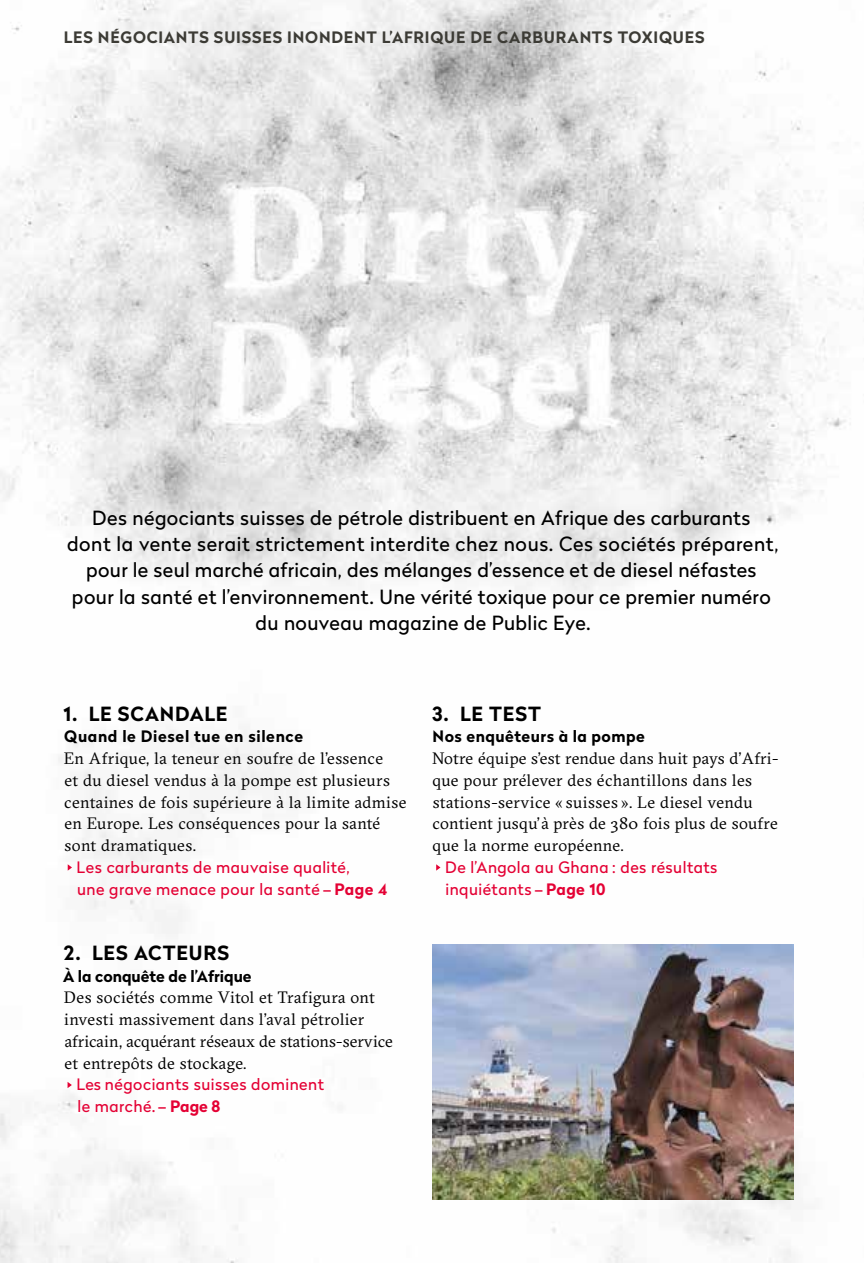
<style>
.page{position:relative;width:864px;height:1263px;background:#fff}
.page>*{position:absolute;margin:0;border:0;box-sizing:border-box;transform-origin:0 0}
.t1{font:19.5px/26.2px "Radikal";letter-spacing:.02em;color:#000;text-align:center}
.t2{font:700 19.5px "Radikal";letter-spacing:.04em;color:#000}
.t3{font:16.5px/21.8px "GT Sectra";letter-spacing:.02em;color:#000}
.t4{font:15.75px/21.8px "Radikal";letter-spacing:.03em;color:#e40134}
.t5{font:700 15.75px "Radikal";letter-spacing:.05em;color:#3c3b35}
.t6{font:700 15.75px "Radikal";letter-spacing:.03em;color:#000}
.t7{font:700 15.75px "Radikal";color:#000}
.s1{font-weight:700}
</style>
<div class="page">
<img style="left:0;top:0;width:861px;height:1263px">
<svg style="left:68px;top:864px;width:4px;height:7px"></svg>
<svg style="left:67px;top:1082px;width:5px;height:6px"></svg>
<svg style="left:436px;top:864px;width:4px;height:7px"></svg>
<img style="left:432px;top:944px;width:361px;height:255px">
<p class="t5" style="left:64px;top:26px;width:642px">LES NÉGOCIANTS SUISSES INONDENT L’AFRIQUE DE CARBURANTS TOXIQUES</p>
<p class="t1" style="left:67px;top:504px;width:713px">Des négociants suisses de pétrole distribuent en Afrique des carburants<br>dont la vente serait strictement interdite chez nous. Ces sociétés préparent, pour le seul marché africain, des mélanges d’essence et de diesel néfastes pour la santé et l’environnement. Une vérité toxique pour ce premier numéro du nouveau magazine de Public Eye.</p>
<p class="t2" style="left:63px;top:699px;width:165px">1. LE SCANDALE</p>
<p class="t6" style="left:64px;top:725px;width:240px">Quand le Diesel tue en silence</p>
<p class="t3" style="left:64px;top:747px;width:344px">En Afrique, la teneur en soufre de l’essence<br>et du diesel vendus à la pompe est plusieurs centaines de fois supérieure à la limite admise en Europe. Les conséquences pour la santé sont dramatiques.</p>
<p class="t4" style="left:77px;top:855px;width:312px">Les carburants de mauvaise qualité,<br>une grave menace pour la santé – <span class="s1">Page 4</span></p>
<p class="t2" style="left:64px;top:939px;width:167px">2. LES ACTEURS</p>
<p class="t7" style="left:63px;top:964px;width:190px">À la conquête de l’Afrique</p>
<p class="t3" style="left:64px;top:987px;width:330px">Des sociétés comme Vitol et Trafigura ont investi massivement dans l’aval pétrolier africain, acquérant réseaux de stations-service et entrepôts de stockage.</p>
<p class="t4" style="left:77px;top:1073px;width:249px">Les négociants suisses dominent le marché. – <span class="s1">Page 8</span></p>
<p class="t2" style="left:432px;top:699px;width:111px">3. LE TEST</p>
<p class="t6" style="left:432px;top:725px;width:214px">Nos enquêteurs à la pompe</p>
<p class="t3" style="left:432px;top:747px;width:347px">Notre équipe s’est rendue dans huit pays d’Afri&shy;que pour prélever des échantillons dans les stations-service « suisses ». Le diesel vendu contient jusqu’à près de 380 fois plus de soufre que la norme européenne.</p>
<p class="t4" style="left:445px;top:855px;width:273px">De l’Angola au Ghana : des résultats inquiétants – <span class="s1">Page 10</span></p>
</div>
